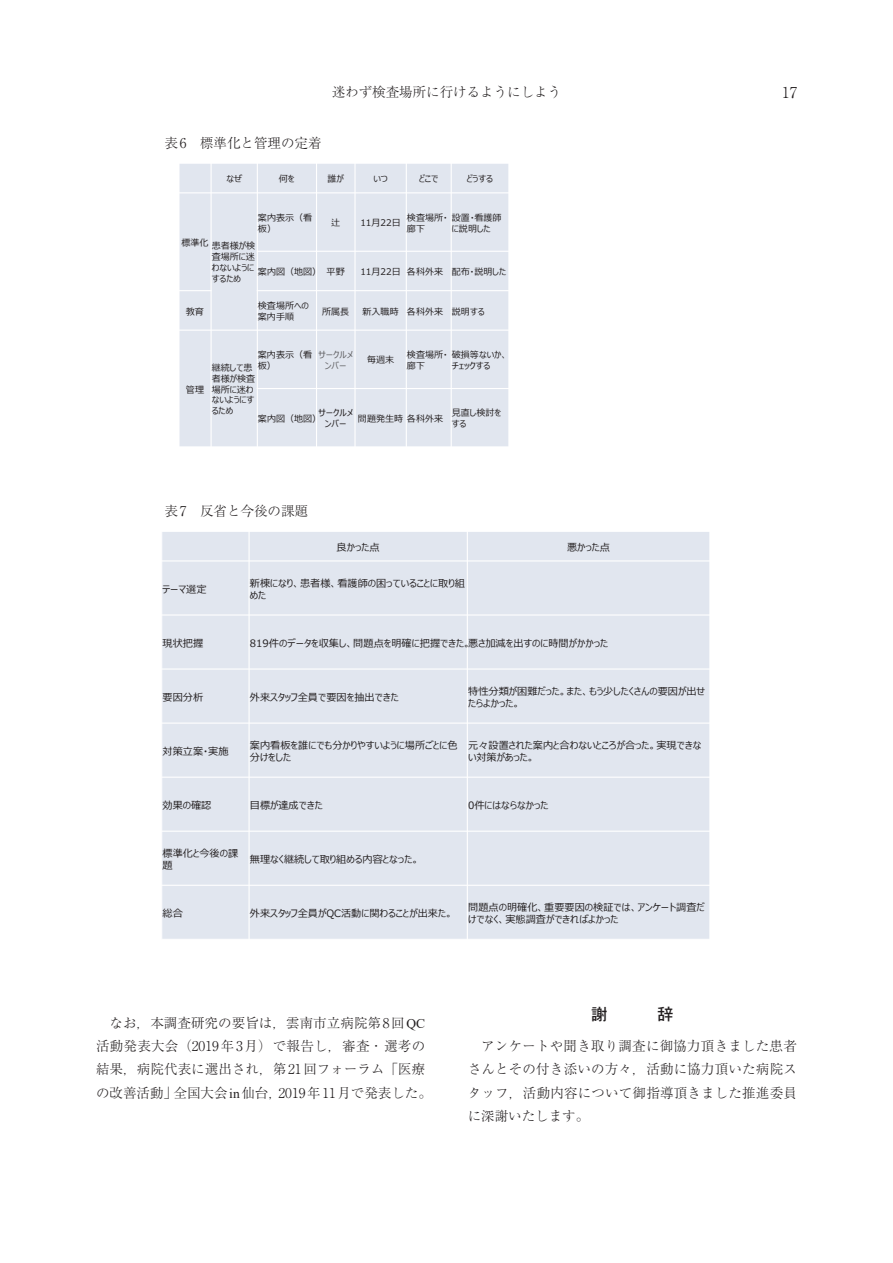
<style>
.page{position:relative;width:893px;height:1263px;background:#fff}
.page>*{position:absolute;margin:0;border:0;box-sizing:border-box;transform-origin:0 0}
.t1{font:300 15px "Ryumin Pro";color:#231f20}
.t2{font:300 13.5px/23.1px "Ryumin Pro";letter-spacing:.005em;color:#231f20;text-align:center}
.t3{font:10.2px/12.1px "Meiryo UI";color:#231f20}
.t4{font:9px/10.8px "Meiryo UI";color:#231f20}
.t5{font:9px/10.8px "Meiryo UI";color:#636366;text-align:center}
.s1{font-family:"Times New Roman";font-weight:400}
</style>
<div class="page">
<div style="left:179px;top:163px;width:330px;height:30px;background:#e1e6ef"></div>
<div style="left:179px;top:193px;width:32px;height:98px;background:#e1e6ef"></div>
<div style="left:211px;top:193px;width:46px;height:137px;background:#e1e6ef"></div>
<div style="left:257px;top:193px;width:252px;height:58px;background:#e1e6ef"></div>
<div style="left:257px;top:251px;width:252px;height:40px;background:#e1e6ef"></div>
<div style="left:179px;top:291px;width:32px;height:39px;background:#e1e6ef"></div>
<div style="left:257px;top:291px;width:252px;height:39px;background:#e1e6ef"></div>
<div style="left:179px;top:330px;width:78px;height:117px;background:#e1e6ef"></div>
<div style="left:257px;top:330px;width:252px;height:58px;background:#e1e6ef"></div>
<div style="left:257px;top:388px;width:252px;height:59px;background:#e1e6ef"></div>
<hr style="left:211px;top:163px;width:1px;height:284px;background:#fff">
<hr style="left:257px;top:163px;width:1px;height:284px;background:#fff">
<hr style="left:316px;top:163px;width:1px;height:284px;background:#fff">
<hr style="left:354px;top:163px;width:2px;height:284px;background:#fff">
<hr style="left:406px;top:163px;width:1px;height:284px;background:#fff">
<hr style="left:451px;top:163px;width:1px;height:284px;background:#fff">
<hr style="left:179px;top:192px;width:330px;height:1px;background:#fff">
<hr style="left:257px;top:251px;width:252px;height:1px;background:#fff">
<hr style="left:179px;top:290px;width:33px;height:1px;background:#fff">
<hr style="left:257px;top:290px;width:252px;height:1px;background:#fff">
<hr style="left:179px;top:330px;width:330px;height:1px;background:#fff">
<hr style="left:257px;top:388px;width:252px;height:1px;background:#fff">
<hr style="left:179px;top:163px;width:1px;height:284px;background:#fff">
<hr style="left:508px;top:163px;width:1px;height:284px;background:#fff">
<hr style="left:179px;top:163px;width:330px;height:1px;background:#fff">
<hr style="left:179px;top:446px;width:330px;height:1px;background:#fff">
<div style="left:162px;top:531px;width:548px;height:30px;background:#e1e6ef"></div>
<div style="left:162px;top:561px;width:87px;height:54px;background:#e1e6ef"></div>
<div style="left:249px;top:561px;width:461px;height:54px;background:#e1e6ef"></div>
<div style="left:162px;top:615px;width:87px;height:54px;background:#e1e6ef"></div>
<div style="left:249px;top:615px;width:461px;height:54px;background:#e1e6ef"></div>
<div style="left:162px;top:669px;width:87px;height:54px;background:#e1e6ef"></div>
<div style="left:249px;top:669px;width:461px;height:54px;background:#e1e6ef"></div>
<div style="left:162px;top:723px;width:87px;height:54px;background:#e1e6ef"></div>
<div style="left:249px;top:723px;width:461px;height:54px;background:#e1e6ef"></div>
<div style="left:162px;top:777px;width:87px;height:54px;background:#e1e6ef"></div>
<div style="left:249px;top:777px;width:461px;height:54px;background:#e1e6ef"></div>
<div style="left:162px;top:831px;width:87px;height:54px;background:#e1e6ef"></div>
<div style="left:249px;top:831px;width:461px;height:54px;background:#e1e6ef"></div>
<div style="left:162px;top:885px;width:87px;height:54px;background:#e1e6ef"></div>
<div style="left:249px;top:885px;width:461px;height:54px;background:#e1e6ef"></div>
<hr style="left:248px;top:531px;width:2px;height:409px;background:#fff">
<hr style="left:467px;top:531px;width:1px;height:409px;background:#fff">
<hr style="left:162px;top:560px;width:548px;height:1px;background:#fff">
<hr style="left:162px;top:614px;width:548px;height:2px;background:#fff">
<hr style="left:162px;top:668px;width:548px;height:2px;background:#fff">
<hr style="left:162px;top:722px;width:548px;height:2px;background:#fff">
<hr style="left:162px;top:777px;width:548px;height:1px;background:#fff">
<hr style="left:162px;top:831px;width:548px;height:1px;background:#fff">
<hr style="left:162px;top:885px;width:548px;height:1px;background:#fff">
<hr style="left:162px;top:531px;width:1px;height:409px;background:#fff">
<hr style="left:709px;top:531px;width:1px;height:409px;background:#fff">
<hr style="left:162px;top:531px;width:548px;height:1px;background:#fff">
<h2 class="t2" style="left:332px;top:79px;width:231px">迷わず検査場所に行けるようにしよう</h2>
<h1 class="t1" style="left:782px;top:81px;width:16px">17</h1>
<h2 class="t2" style="left:165px;top:130px;width:158px">表 6　標準化と管理の定着</h2>
<p class="t4" style="left:226px;top:174px;width:17px">なぜ</p>
<p class="t4" style="left:279px;top:174px;width:17px">何を</p>
<p class="t4" style="left:327px;top:174px;width:18px">誰が</p>
<p class="t4" style="left:373px;top:174px;width:16px">いつ</p>
<p class="t4" style="left:419px;top:174px;width:21px">どこで</p>
<p class="t4" style="left:467px;top:174px;width:28px">どうする</p>
<p class="t4" style="left:452px;top:213px;width:51px">設置・看護師に説明した</p>
<p class="t4" style="left:258px;top:213px;width:56px">案内表⽰（看板）</p>
<p class="t4" style="left:407px;top:213px;width:42px">検査場所・廊下</p>
<p class="t4" style="left:331px;top:218px;width:11px">辻</p>
<p class="t4" style="left:360px;top:218px;width:42px">11⽉22⽇</p>
<p class="t4" style="left:181px;top:238px;width:29px">標準化</p>
<p class="t4" style="left:212px;top:241px;width:45px;text-align:justify">患者様が検査場所に迷わないようにするため</p>
<p class="t4" style="left:258px;top:267px;width:88px">案内図（地図）平野</p>
<p class="t4" style="left:360px;top:267px;width:147px">11⽉22⽇ 各科外来 配布・説明した</p>
<p class="t4" style="left:322px;top:306px;width:29px">所属⻑</p>
<p class="t4" style="left:362px;top:306px;width:124px">新⼊職時 各科外来 説明する</p>
<p class="t4" style="left:258px;top:301px;width:52px">検査場所への案内⼿順</p>
<p class="t4" style="left:186px;top:306px;width:20px">教育</p>
<p class="t4" style="left:212px;top:349px;width:102px;line-height:12.9px;text-indent:46px">案内表⽰（看継続して患板）</p>
<p class="t4" style="left:212px;top:373px;width:45px">者様が検査場所に迷わないようにするため</p>
<p class="t4" style="left:407px;top:350px;width:42px">検査場所・廊下</p>
<p class="t4" style="left:452px;top:350px;width:57px">破損等ないか、チェックする</p>
<p class="t5" style="left:318px;top:350px;width:36px">サークルメンバー</p>
<p class="t4" style="left:367px;top:355px;width:29px">毎週末</p>
<p class="t4" style="left:186px;top:384px;width:20px">管理</p>
<p class="t4" style="left:452px;top:408px;width:51px">⾒直し検討をする</p>
<p class="t4" style="left:318px;top:408px;width:36px;text-align:center">サークルメンバー</p>
<p class="t4" style="left:358px;top:414px;width:87px">問題発⽣時各科外来</p>
<p class="t4" style="left:258px;top:414px;width:65px">案内図（地図）</p>
<h2 class="t2" style="left:165px;top:498px;width:145px">表 7　反省と今後の課題</h2>
<p class="t3" style="left:163px;top:583px;width:46px">テーマ選定</p>
<p class="t3" style="left:337px;top:542px;width:45px">良かった点</p>
<p class="t3" style="left:567px;top:542px;width:45px">悪かった点</p>
<p class="t3" style="left:250px;top:577px;width:217px">新棟になり、患者様、看護師の困っていることに取り組めた</p>
<p class="t3" style="left:163px;top:637px;width:42px">現状把握</p>
<p class="t3" style="left:250px;top:637px;width:360px">819件のデータを収集し、問題点を明確に把握できた。悪さ加減を出すのに時間がかかった</p>
<p class="t3" style="left:468px;top:685px;width:239px">特性分類が困難だった。また、もう少したくさんの要因が出せたらよかった。</p>
<p class="t3" style="left:163px;top:691px;width:42px">要因分析</p>
<p class="t3" style="left:250px;top:691px;width:150px">外来スタッフ全員で要因を抽出できた</p>
<p class="t3" style="left:163px;top:745px;width:68px">対策⽴案・実施</p>
<p class="t3" style="left:250px;top:739px;width:209px">案内看板を誰にでも分かりやすいように場所ごとに⾊分けをした</p>
<p class="t3" style="left:468px;top:739px;width:235px">元々設置された案内と合わないところが合った。実現できない対策があった。</p>
<p class="t3" style="left:163px;top:800px;width:50px">効果の確認</p>
<p class="t3" style="left:250px;top:800px;width:74px">⽬標が達成できた</p>
<p class="t3" style="left:468px;top:800px;width:82px">0件にはならなかった</p>
<p class="t3" style="left:163px;top:847px;width:77px">標準化と今後の課題</p>
<p class="t3" style="left:250px;top:854px;width:171px">無理なく継続して取り組める内容となった。</p>
<p class="t3" style="left:163px;top:908px;width:22px">総合</p>
<p class="t3" style="left:250px;top:908px;width:204px">外来スタッフ全員がQC活動に関わることが出来た。</p>
<p class="t3" style="left:468px;top:902px;width:238px">問題点の明確化、重要要因の検証では、アンケート調査だけでなく、実態調査ができればよかった</p>
<h2 class="t2" style="left:96px;top:1010px;width:337px">なお，本調査研究の要旨は，雲南市立病院第 8回<span class="s1">QC<br></span>活動発表大会（2019年 3月）で報告し，審査・選考の結果，病院代表に選出され，第 21回フォーラム「医療の改善活動」全国大会<span class="s1">in</span>仙台，2019年 11月で発表した。</h2>
<h2 class="t2" style="left:468px;top:1034px;width:331px;text-align:justify;text-indent:14px">アンケートや聞き取り調査に御協力頂きました患者さんとその付き添いの方々，活動に協力頂いた病院スタッフ，活動内容について御指導頂きました推進委員に深謝いたします。</h2>
</div>
